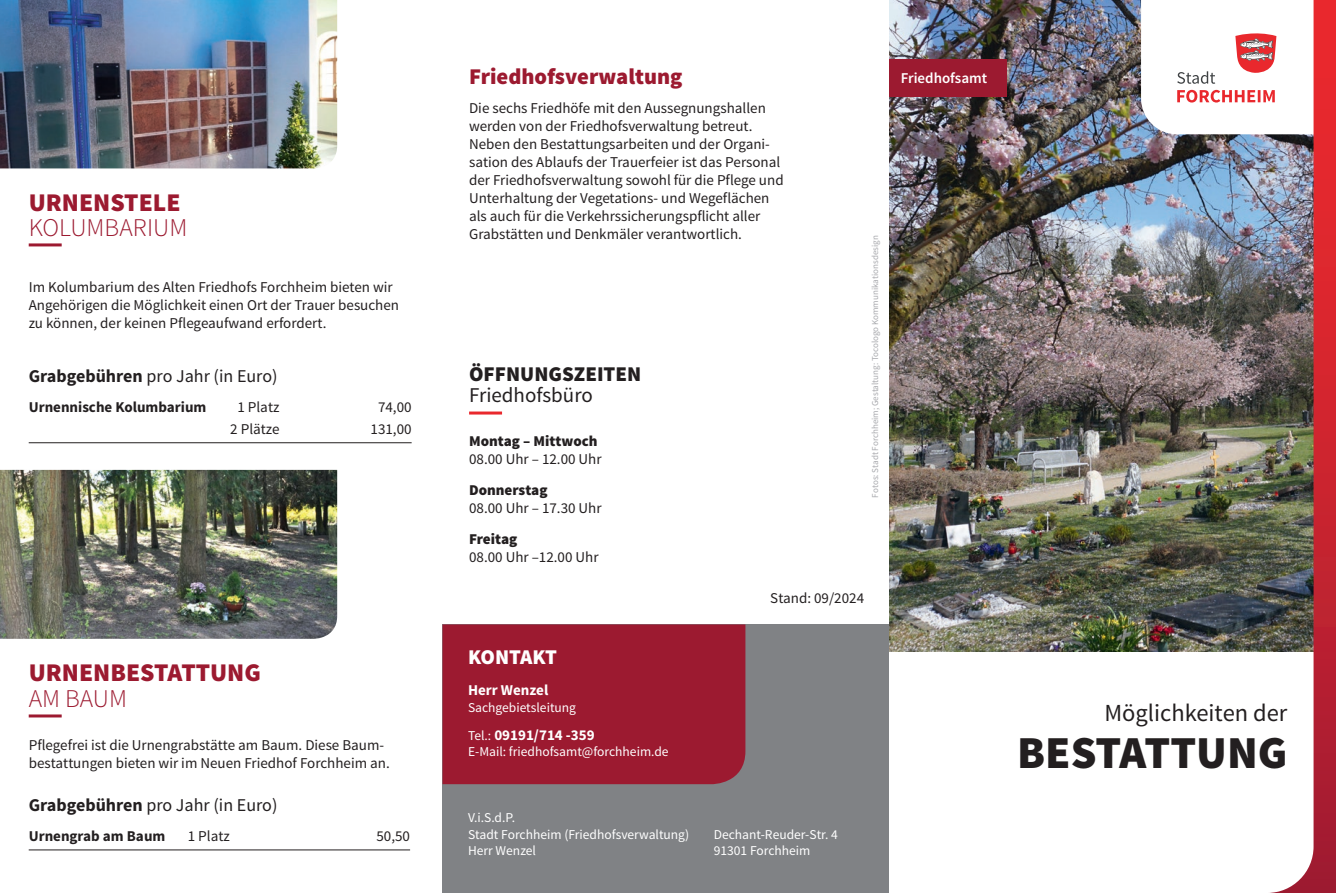
<style>
.page{position:relative;width:1336px;height:893px;background:#fff}
.page>*{position:absolute;margin:0;border:0;box-sizing:border-box;transform-origin:0 0}
.t1{font:900 45.75px "Source Sans Pro";color:#231f20}
.t2{font:900 25.5px "Source Sans Pro";color:#9c1a30}
.t3{font:300 25.5px "Source Sans Pro";color:#9c1a30}
.t4{font:24.45px "Source Sans Pro";color:#231f20}
.t5{font:900 22.5px "Source Sans Pro";color:#9c1a30}
.t6{font:900 21px/21px "Source Sans Pro";color:#231f20}
.t7{font:900 21px "Source Sans Pro";letter-spacing:-.015em;color:#fff}
.Fo-Flyer-fliesstext{font:18px "Source Sans Pro";color:#231f20}
.Fo-Flyer-fliesstext-2{font:15px/18px "Source Sans Pro";color:#231f20}
.Fo-Flyer-fliesstext-3{font:700 15px "Source Sans Pro";color:#231f20}
.t8{font:700 15px "Source Sans Pro";color:#fff}
.t9{font:600 15px "Source Sans Pro";color:#fff}
.t10{font:13.5px "Source Sans Pro";color:#fff}
.t11{font:9px "Source Sans Pro";color:#a8a9ad}
.s1{font-weight:700}
.s2{font-weight:400}
.s3{font-weight:900}
.s4{font-weight:400;font-size:13.5px}
</style>
<div class="page">
<img style="left:889px;top:0;width:377px;height:652px">
<div style="left:889px;top:59px;width:117px;height:38px;background:#9c1a30"></div>
<svg style="left:1140px;top:0;width:126px;height:134px"></svg>
<hr style="left:469px;top:411px;width:33px;height:3px;background:#e9282d">
<img style="left:0;top:0;width:337px;height:168px">
<img style="left:0;top:470px;width:337px;height:169px">
<hr style="left:29px;top:243px;width:33px;height:3px;background:#9c1a30">
<hr style="left:29px;top:714px;width:33px;height:3px;background:#9c1a30">
<hr style="left:29px;top:442px;width:382px;height:1px;background:#231f20">
<hr style="left:29px;top:850px;width:381px;height:1px;background:#231f20">
<img style="left:1266px;top:0;width:69px;height:893px">
<svg style="left:1270px;top:890px;width:65px;height:3px"></svg>
<div style="left:442px;top:624px;width:447px;height:269px;background:#808285"></div>
<div style="left:442px;top:624px;width:303px;height:160px;background:#9c1a30"></div>
<p class="t2" style="left:29px;top:186px;width:153px">URNENSTELE</p>
<p class="t3" style="left:29px;top:212px;width:160px">KOLUMBARIUM</p>
<p class="Fo-Flyer-fliesstext-2" style="left:29px;top:278px;width:372px">Im Kolumbarium des Alten Friedhofs Forchheim bieten wir<br>Angehörigen die Möglichkeit einen Ort der Trauer besuchen zu können, der keinen Pflegeaufwand erfordert.</p>
<p class="Fo-Flyer-fliesstext" style="left:29px;top:364px;width:250px"><span class="s1">Grabgebühren</span> pro Jahr (in Euro)</p>
<p class="Fo-Flyer-fliesstext-3" style="left:29px;top:397px;width:179px">Urnennische Kolumbarium</p>
<p class="Fo-Flyer-fliesstext-2" style="left:237px;top:398px;width:44px">1 Platz</p>
<p class="Fo-Flyer-fliesstext-2" style="left:378px;top:398px;width:35px">74,00</p>
<p class="Fo-Flyer-fliesstext-2" style="left:230px;top:420px;width:51px">2 Plätze</p>
<p class="Fo-Flyer-fliesstext-2" style="left:370px;top:420px;width:43px">131,00</p>
<p class="t2" style="left:29px;top:656px;width:234px">URNENBESTATTUNG</p>
<p class="t3" style="left:29px;top:683px;width:100px">AM BAUM</p>
<p class="Fo-Flyer-fliesstext-2" style="left:29px;top:736px;width:362px">Pflegefrei ist die Urnengrabstätte am Baum. Diese Baum&shy;bestattungen bieten wir im Neuen Friedhof Forchheim an.</p>
<p class="Fo-Flyer-fliesstext" style="left:29px;top:794px;width:250px"><span class="s1">Grabgebühren</span> pro Jahr (in Euro)</p>
<p class="Fo-Flyer-fliesstext-3" style="left:29px;top:827px;width:138px">Urnengrab am Baum</p>
<p class="Fo-Flyer-fliesstext-2" style="left:188px;top:827px;width:44px">1 Platz</p>
<p class="Fo-Flyer-fliesstext-2" style="left:376px;top:827px;width:35px">50,50</p>
<p class="t5" style="left:469px;top:62px;width:215px">Friedhofsverwaltung</p>
<p class="Fo-Flyer-fliesstext-2" style="left:469px;top:100px;width:316px">Die sechs Friedhöfe mit den Aussegnungshallen werden von der Friedhofsverwaltung betreut.<br>Neben den Bestattungsarbeiten und der Organi&shy;sation des Ablaufs der Trauerfeier ist das Personal der Friedhofsverwaltung sowohl für die Pflege und Unterhaltung der Vegetations- und Wegeflächen als auch für die Verkehrssicherungspflicht aller Grabstätten und Denkmäler verantwortlich.</p>
<p class="t6" style="left:469px;top:365px;width:174px">ÖFFNUNGSZEITEN<br><span class="s2">Friedhofsbüro</span></p>
<p class="Fo-Flyer-fliesstext-2" style="left:469px;top:432px;width:134px"><span class="s3">Montag – Mittwoch<br></span>08.00 Uhr – 12.00 Uhr</p>
<p class="Fo-Flyer-fliesstext-2" style="left:469px;top:481px;width:134px"><span class="s3">Donnerstag<br></span>08.00 Uhr – 17.30 Uhr</p>
<p class="Fo-Flyer-fliesstext-2" style="left:469px;top:530px;width:131px"><span class="s3">Freitag<br></span>08.00 Uhr –12.00 Uhr</p>
<p class="t11" style="left:869px;top:497px;width:264px;rotate:-90deg">Fotos: Stadt Forchheim; Gestaltung: Tocologo Kommunikationsdesign</p>
<p class="Fo-Flyer-fliesstext-2" style="left:770px;top:589px;width:95px">Stand: 09/2024</p>
<p class="t7" style="left:468px;top:643px;width:90px">KONTAKT</p>
<p class="t8" style="left:468px;top:680px;width:82px">Herr Wenzel</p>
<p class="t10" style="left:468px;top:699px;width:109px">Sachgebietsleitung</p>
<p class="t8" style="left:468px;top:725px;width:128px"><span class="s4">Tel.:</span> 09191/714 -359</p>
<p class="t10" style="left:468px;top:743px;width:202px">E-Mail: friedhofsamt@forchheim.de</p>
<p class="t9" style="left:900px;top:69px;width:88px">Friedhofsamt</p>
<p class="t10" style="left:468px;top:810px;width:49px">V.i.S.d.P.</p>
<p class="t10" style="left:468px;top:826px;width:223px">Stadt Forchheim (Friedhofsverwaltung)</p>
<p class="t10" style="left:468px;top:842px;width:70px">Herr Wenzel</p>
<p class="t10" style="left:713px;top:826px;width:126px">Dechant-Reuder-Str. 4</p>
<p class="t10" style="left:713px;top:842px;width:98px">91301 Forchheim</p>
<p class="t4" style="left:1104px;top:698px;width:184px">Möglichkeiten der</p>
<p class="t1" style="left:1016px;top:723px;width:272px">BESTATTUNG</p>
</div>
